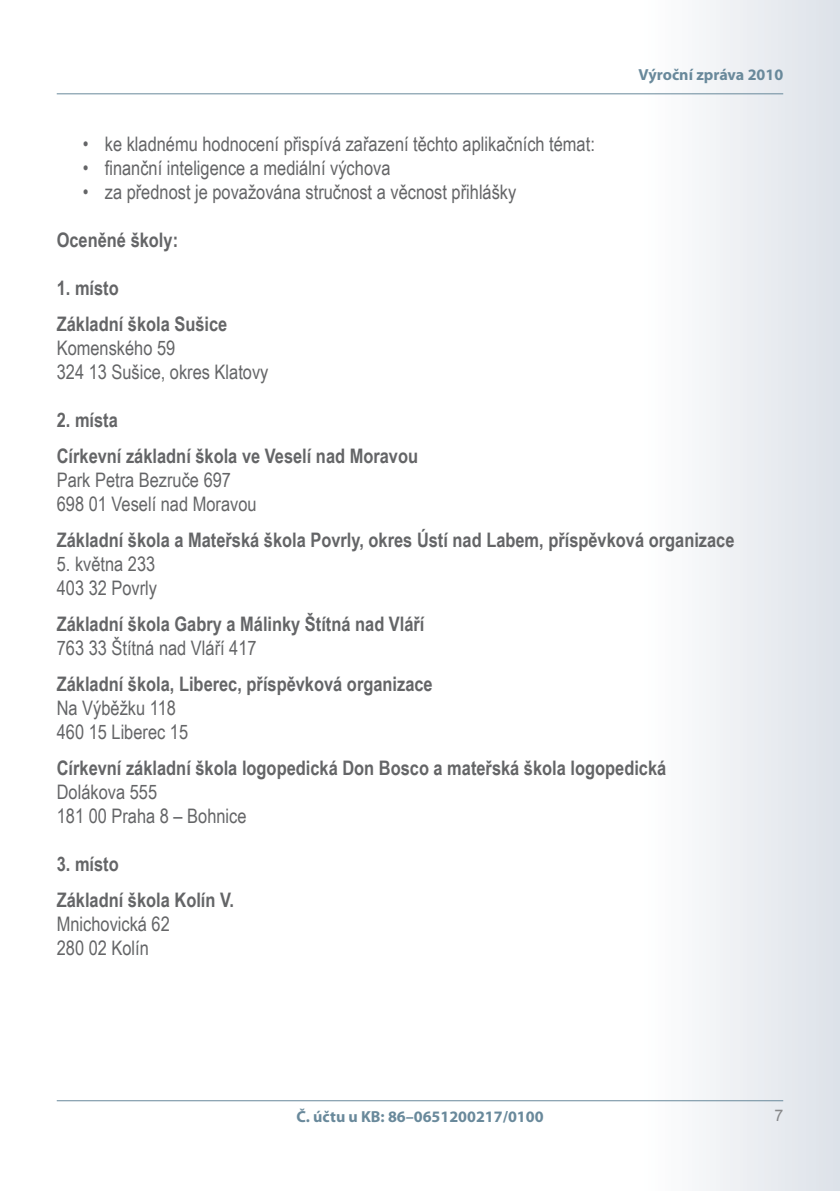
<style>
.page{position:relative;width:840px;height:1191px;background:#fff}
.page>*{position:absolute;margin:0;border:0;box-sizing:border-box;transform-origin:0 0}
.t1{font:20px/24px "Arial Narrow";color:#646567}
.t2{font:700 20px/36px "Arial Narrow";color:#646567}
.t3{font:700 16px "Myriad Pro";color:#69899b}
.t4{font:16px "Arial";color:#87888a}
</style>
<div class="page">
<div style="left:641px;top:0;width:198px;height:1191px;background:linear-gradient(to right,#fff,#dde2e9)"></div>
<hr style="left:57px;top:93px;width:725px;height:1px;background:#69899b">
<hr style="left:57px;top:1100px;width:725px;height:1px;background:#69899b">
<p class="t3" style="left:638px;top:64px;width:146px">Výroční zpráva 2010</p>
<p class="t1" style="left:83px;top:131px;width:513px">• ke kladnému hodnocení přispívá zařazení těchto aplikačních témat:</p>
<p class="t1" style="left:83px;top:155px;width:309px">• finanční inteligence a mediální výchova</p>
<p class="t1" style="left:83px;top:179px;width:435px">• za přednost je považována stručnost a věcnost přihlášky</p>
<p class="t2" style="left:57px;top:221px;width:123px">Oceněné školy:</p>
<p class="t2" style="left:57px;top:269px;width:172px">1. místo<br>Základní škola Sušice</p>
<p class="t1" style="left:57px;top:335px;width:213px">Komenského 59<br>324 13 Sušice, okres Klatovy</p>
<p class="t2" style="left:57px;top:401px;width:362px">2. místa<br>Církevní základní škola ve Veselí nad Moravou</p>
<p class="t1" style="left:57px;top:467px;width:201px">Park Petra Bezruče 697<br>698 01 Veselí nad Moravou</p>
<p class="t2" style="left:57px;top:521px;width:679px">Základní škola a Mateřská škola Povrly, okres Ústí nad Labem, příspěvková organizace</p>
<p class="t1" style="left:57px;top:551px;width:102px">5. května 233<br>403 32 Povrly</p>
<p class="t2" style="left:57px;top:605px;width:369px">Základní škola Gabry a Málinky Štítná nad Vláří</p>
<p class="t1" style="left:57px;top:635px;width:201px">763 33 Štítná nad Vláří 417</p>
<p class="t2" style="left:57px;top:665px;width:377px">Základní škola, Liberec, příspěvková organizace</p>
<p class="t1" style="left:57px;top:695px;width:133px">Na Výběžku 118<br>460 15 Liberec 15</p>
<p class="t2" style="left:57px;top:749px;width:610px">Církevní základní škola logopedická Don Bosco a mateřská škola logopedická</p>
<p class="t1" style="left:57px;top:779px;width:191px">Dolákova 555<br>181 00 Praha 8 – Bohnice</p>
<p class="t2" style="left:57px;top:845px;width:179px">3. místo<br>Základní škola Kolín V.</p>
<p class="t1" style="left:57px;top:911px;width:115px">Mnichovická 62<br>280 02 Kolín</p>
<p class="t3" style="left:296px;top:1105px;width:248px">Č. účtu u KB: 86–0651200217/0100</p>
<p class="t4" style="left:773px;top:1105px;width:10px">7</p>
</div>
